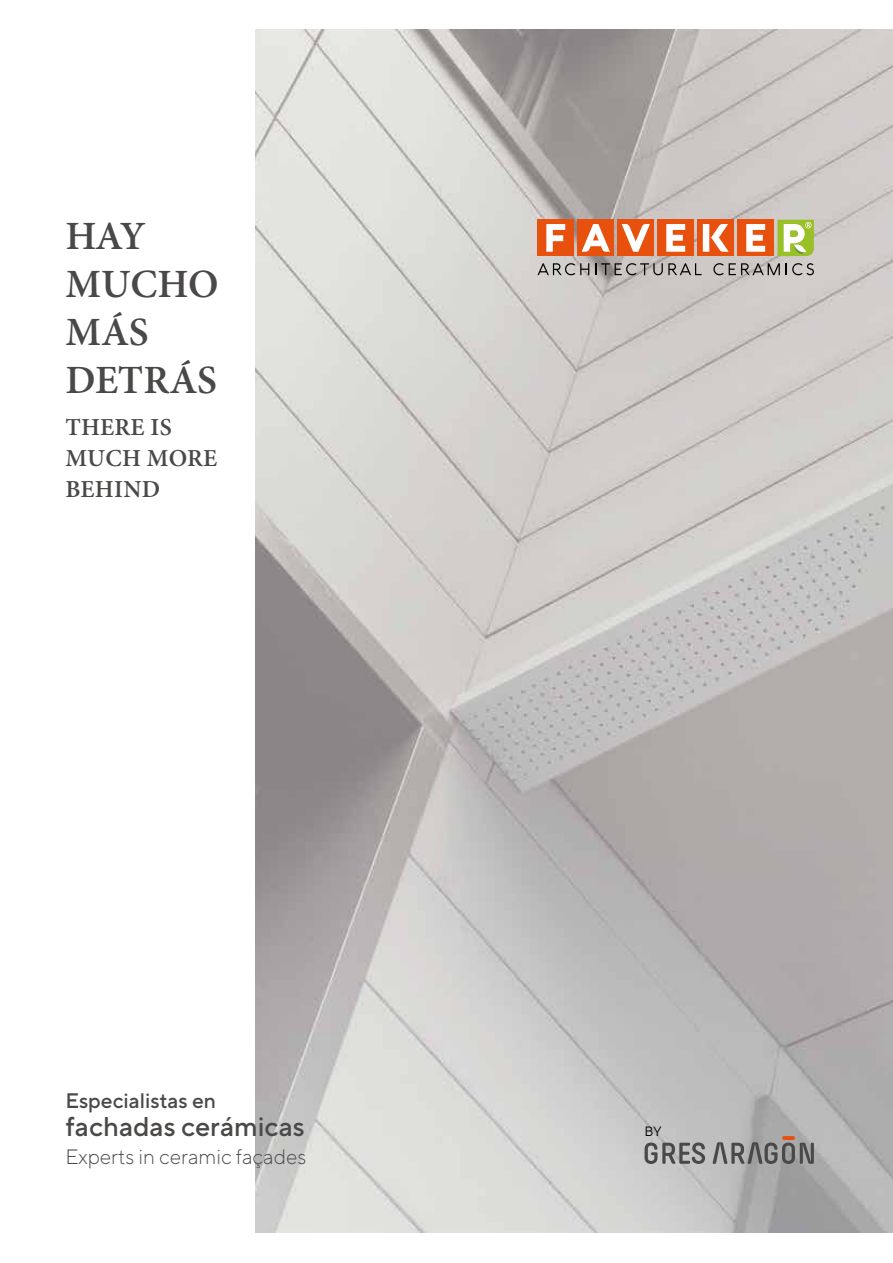
<style>
.page{position:relative;width:893px;height:1263px;background:#fff}
.page>*{position:absolute;margin:0;border:0;box-sizing:border-box;transform-origin:0 0}
.t1{font:600 40.2px/48.2px "Minion Pro";letter-spacing:-.005em;color:#4a4948}
.t2{font:500 27.15px "TT Norms Pro";color:#4a4948}
.t3{font:600 24.45px/30.6px "Minion Pro";letter-spacing:.01em;color:#4a4948}
.t4{font:500 21px "TT Norms Pro";color:#4a4948}
.t5{font:300 20.7px "TT Norms Pro";color:#4a4948}
.t6{font:13.5px "TT Norms Pro";color:#000}
</style>
<div class="page">
<img style="left:256px;top:30px;width:637px;height:1203px">
<svg style="left:645px;top:1142px;width:169px;height:22px"></svg>
<svg style="left:782px;top:1136px;width:13px;height:4px"></svg>
<div style="left:538px;top:220px;width:36px;height:36px;background:#e8500e"></div>
<svg style="left:546px;top:224px;width:19px;height:28px"></svg>
<div style="left:578px;top:220px;width:36px;height:36px;background:#e8500e"></div>
<svg style="left:582px;top:224px;width:28px;height:28px"></svg>
<div style="left:618px;top:220px;width:36px;height:36px;background:#e8500e"></div>
<svg style="left:622px;top:224px;width:28px;height:28px"></svg>
<div style="left:658px;top:220px;width:36px;height:36px;background:#e8500e"></div>
<svg style="left:666px;top:224px;width:19px;height:28px"></svg>
<div style="left:698px;top:220px;width:36px;height:36px;background:#e8500e"></div>
<svg style="left:703px;top:224px;width:26px;height:28px"></svg>
<div style="left:737px;top:220px;width:37px;height:36px;background:#e8500e"></div>
<svg style="left:746px;top:224px;width:19px;height:28px"></svg>
<svg style="left:537px;top:263px;width:52px;height:12px"></svg>
<svg style="left:595px;top:263px;width:107px;height:12px"></svg>
<svg style="left:713px;top:263px;width:67px;height:12px"></svg>
<svg style="left:786px;top:263px;width:28px;height:12px"></svg>
<svg style="left:777px;top:220px;width:37px;height:36px"></svg>
<h1 class="t1" style="left:65px;top:212px;width:155px">HAY<br>MUCHO<br>MÁS<br>DETRÁS</h1>
<p class="t3" style="left:65px;top:412px;width:153px">THERE IS<br>MUCH MORE<br>BEHIND</p>
<p class="t4" style="left:65px;top:1086px;width:152px">Especialistas en</p>
<h2 class="t2" style="left:65px;top:1109px;width:241px">fachadas cerámicas</h2>
<p class="t5" style="left:65px;top:1143px;width:242px">Experts in ceramic façades</p>
<p class="t6" style="left:645px;top:1123px;width:19px">BY</p>
</div>
